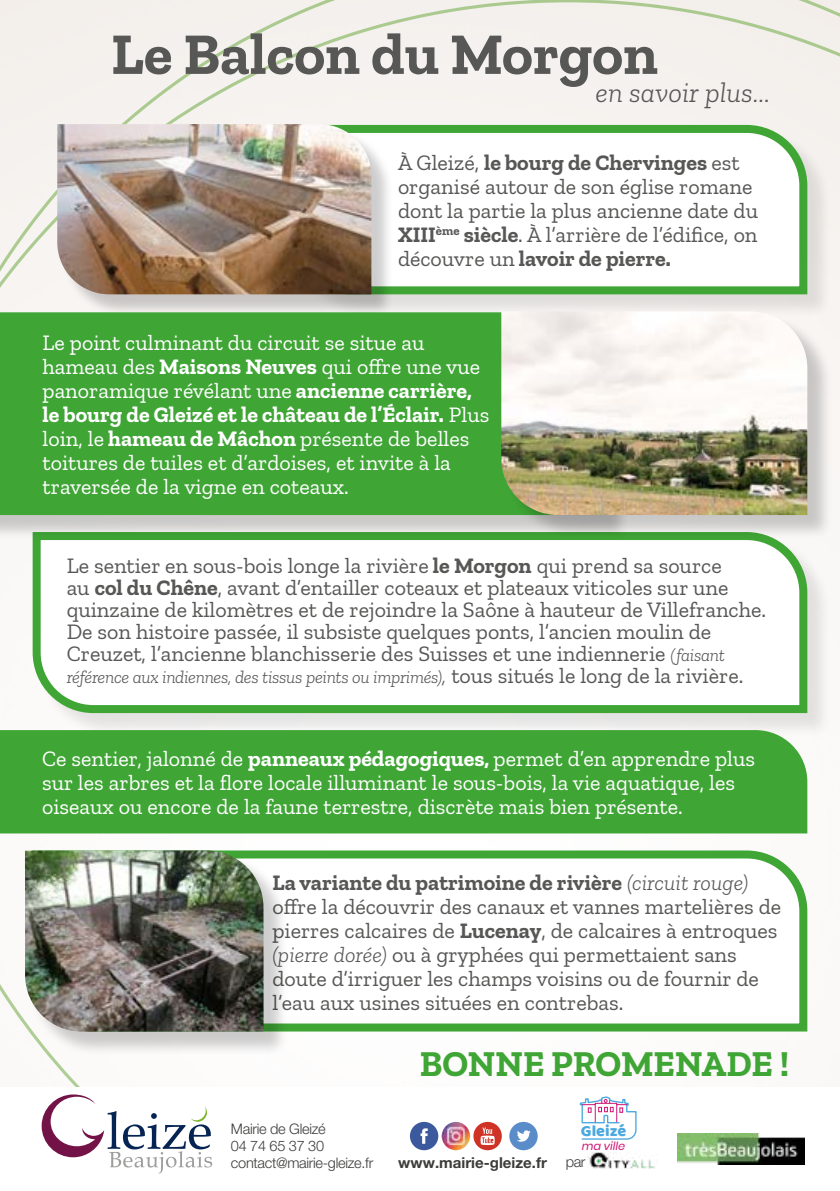
<style>
.page{position:relative;width:840px;height:1191px;background:#fff}
.page>*{position:absolute;margin:0;border:0;box-sizing:border-box;transform-origin:0 0}
.t1{font:700 58.8px "Zilla Slab";color:#575756}
.t2{font:700 36.2px "Zilla Slab";letter-spacing:-.005em;color:#3fa535}
.t3{font:italic 300 28.4px "Zilla Slab";color:#575756}
.t4{font:22px/24px "Zilla Slab";color:#575756}
.t5{font:22px/24px "Zilla Slab";color:#fff}
.t6{font:italic 300 18px "Zilla Slab";letter-spacing:-.02em;color:#575756}
.t7{font:16.2px "Baloo Paaji";color:#4ba8df}
.t8{font:700 15px "Helvetica Neue LT Pro";color:#3c3c3b}
.t9{font:300 14.6px/17px "Helvetica Neue LT Pro";letter-spacing:-.02em;color:#3c3c3b}
.t10{font:italic 11.4px "Poppins";color:#d11475}
.s1{font-weight:700}
.s2{font-weight:300;font-style:italic;font-size:18px}
.s3{font-size:22px}
.s4{font-weight:400;font-style:normal;font-size:22px}
.s5{font-weight:300;font-style:italic}
.s6{font-weight:300;font-size:14.8px}
</style>
<div class="page">
<img style="left:0;top:0;width:839px;height:1087px">
<div style="left:36px;top:534px;width:796px;height:204px;background:#000;opacity:.1"></div>
<svg style="left:29px;top:540px;width:781px;height:177px"></svg>
<div style="left:0;top:730px;width:806px;height:103px;background:#3fa535"></div>
<div style="left:291px;top:127px;width:540px;height:192px;background:#000;opacity:.1"></div>
<svg style="left:284px;top:121px;width:526px;height:177px"></svg>
<div style="left:60px;top:128px;width:333px;height:189px;background:#000;opacity:.2"></div>
<img style="left:57px;top:124px;width:314px;height:170px">
<div style="left:0;top:315px;width:631px;height:225px;background:#000;opacity:.2"></div>
<div style="left:0;top:312px;width:501px;height:203px;background:#3fa535"></div>
<div style="left:504px;top:314px;width:328px;height:226px;background:#000;opacity:.2"></div>
<img style="left:501px;top:311px;width:305px;height:204px">
<svg style="left:29px;top:846px;width:781px;height:189px"></svg>
<div style="left:28px;top:854px;width:261px;height:203px;background:#000;opacity:.2"></div>
<img style="left:25px;top:850px;width:238px;height:181px">
<svg style="left:42px;top:1094px;width:170px;height:79px"></svg>
<div style="left:473px;top:1121px;width:28px;height:29px;background:#cf3326;border-radius:50%"></div>
<svg style="left:480px;top:1127px;width:14px;height:18px"></svg>
<svg style="left:509px;top:1121px;width:28px;height:29px"></svg>
<svg style="left:410px;top:1121px;width:28px;height:29px"></svg>
<img style="left:441px;top:1121px;width:29px;height:29px;border-radius:14px">
<img style="left:587px;top:1152px;width:68px;height:16px">
<svg style="left:579px;top:1096px;width:58px;height:44px"></svg>
<img style="left:677px;top:1134px;width:127px;height:30px">
<h1 class="t1" style="left:111px;top:21px;width:548px">Le Balcon du Morgon</h1>
<p class="t3" style="left:595px;top:77px;width:176px">en savoir plus...</p>
<p class="t4" style="left:398px;top:151px;width:361px">À Gleizé, <span class="s1">le bourg de Chervinges</span> est organisé autour de son église romane dont la partie la plus ancienne date du <span class="s1">XIII</span><sup>ème</sup> <span class="s1">siècle</span>. À l’arrière de l’édifice, on découvre un <span class="s1">lavoir de pierre.</span></p>
<p class="t5" style="left:43px;top:331px;width:448px">Le point culminant du circuit se situe au hameau des <span class="s1">Maisons Neuves</span> qui offre une vue panoramique révélant une <span class="s1">ancienne carrière, le bourg de Gleizé et le château de l’Éclair.</span> Plus loin, le <span class="s1">hameau de Mâchon</span> présente de belles toitures de tuiles et d’ardoises, et invite à la traversée de la vigne en coteaux.</p>
<p class="t4" style="left:67px;top:555px;width:700px;line-height:22px">Le sentier en sous-bois longe la rivière <span class="s1">le Morgon</span> qui prend sa source<br>au <span class="s1">col du Chêne</span>, avant d’entailler coteaux et plateaux viticoles sur une quinzaine de kilomètres et de rejoindre la Saône à hauteur de Villefranche.<br>De son histoire passée, il subsiste quelques ponts, l’ancien moulin de Creuzet, l’ancienne blanchisserie des Suisses et une indiennerie <span class="s2">(faisant</span></p>
<p class="t6" style="left:67px;top:667px;width:677px">référence aux indiennes, des tissus peints ou imprimés)<span class="s3">,</span> <span class="s4">tous situés le long de la rivière.</span></p>
<p class="t5" style="left:42px;top:747px;width:714px">Ce sentier, jalonné de <span class="s1">panneaux pédagogiques,</span> permet d’en apprendre plus sur les arbres et la flore locale illuminant le sous-bois, la vie aquatique, les oiseaux ou encore de la faune terrestre, discrète mais bien présente.</p>
<p class="t4" style="left:272px;top:870px;width:510px"><span class="s1">La variante du patrimoine de rivière</span> <span class="s5">(circuit rouge) </span>offre la découvrir des canaux et vannes martelières de pierres calcaires de <span class="s1">Lucenay</span>, de calcaires à entroques <span class="s5">(pierre dorée)</span> ou à gryphées qui permettaient sans doute d’irriguer les champs voisins ou de fournir de l’eau aux usines situées en contrebas.</p>
<p class="t9" style="left:231px;top:1119px;width:144px">Mairie de Gleizé<br>04 74 65 37 30 contact@mairie-gleize.fr</p>
<h2 class="t2" style="left:420px;top:1043px;width:370px">BONNE PROMENADE !</h2>
<p class="t7" style="left:580px;top:1120px;width:47px">Gleizé</p>
<p class="t10" style="left:581px;top:1139px;width:45px">ma ville</p>
<p class="t8" style="left:398px;top:1153px;width:189px">www.mairie-gleize.fr <span class="s6">par</span></p>
</div>
